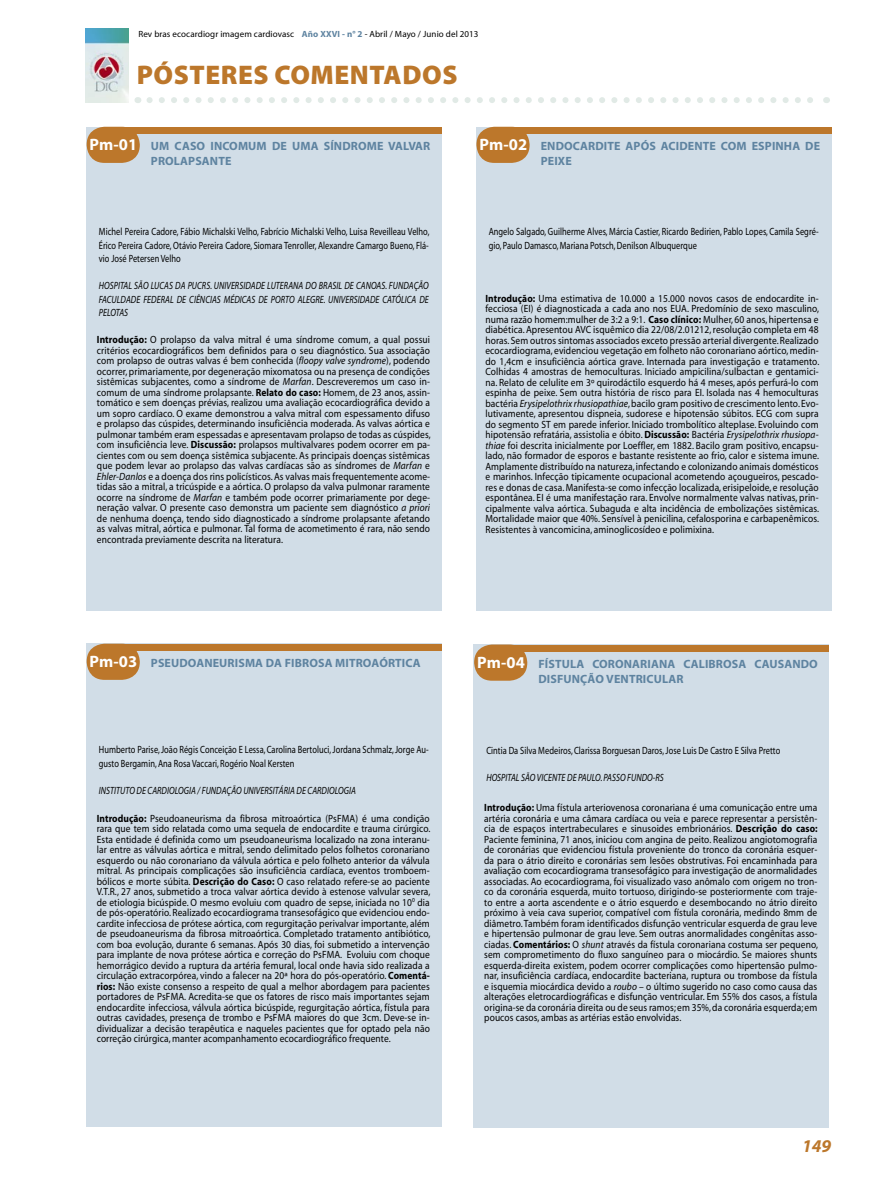
<style>
.page{position:relative;width:893px;height:1191px;background:#fff}
.page>*{position:absolute;margin:0;border:0;box-sizing:border-box;transform-origin:0 0}
.t1{font:900 27px "Myriad Pro";letter-spacing:.02em;color:#bc772b}
.t2{font:italic 700 18px "Myriad";color:#bc772b}
.t3{font:700 16.5px "Myriad";letter-spacing:.005em;color:#fff}
.t4{font:700 12px/15px "Myriad";letter-spacing:.01em;color:#5e83a0}
.t5{font:10.5px/10.5px "Myriad";letter-spacing:.005em;color:#000;text-align:justify;scale:.9 1}
.t6{font:10.5px/13.5px "Myriad";letter-spacing:.005em;color:#000;scale:.8 1}
.t7{font:italic 10.5px/13.5px "Myriad";letter-spacing:.005em;color:#000;text-align:justify;scale:.8 1}
.t8{font:9px "Myriad";letter-spacing:.01em;color:#000}
.s1{font-weight:700;color:#5e83a0}
.s2{font-weight:700}
.s3{font-style:italic}
</style>
<div class="page">
<img style="left:85px;top:28px;width:43px;height:75px">
<svg style="left:150px;top:97px;width:663px;height:6px"></svg>
<div style="left:86px;top:127px;width:356px;height:483px;background:#d1dde7"></div>
<div style="left:102px;top:127px;width:340px;height:7px;background:#bc772b"></div>
<svg style="left:87px;top:127px;width:53px;height:36px"></svg>
<div style="left:476px;top:127px;width:355px;height:483px;background:#d1dde7"></div>
<div style="left:492px;top:127px;width:339px;height:7px;background:#bc772b"></div>
<svg style="left:476px;top:127px;width:54px;height:36px"></svg>
<div style="left:86px;top:643px;width:356px;height:484px;background:#d1dde7"></div>
<div style="left:102px;top:643px;width:340px;height:7px;background:#bc772b"></div>
<svg style="left:87px;top:643px;width:53px;height:37px"></svg>
<div style="left:474px;top:644px;width:355px;height:484px;background:#d1dde7"></div>
<div style="left:490px;top:644px;width:339px;height:7px;background:#bc772b"></div>
<svg style="left:474px;top:644px;width:53px;height:36px"></svg>
<p class="t8" style="left:138px;top:29px;width:157px">Rev bras ecocardiogr imagem cardiovasc</p>
<p class="t8" style="left:302px;top:29px;width:178px"><span class="s1">Año XXVI - n° 2</span> - Abril / Mayo / Junio del 2013</p>
<p class="t1" style="left:137px;top:57px;width:322px">PÓSTERES COMENTADOS</p>
<p class="t3" style="left:90px;top:136px;width:49px">Pm-01</p>
<p class="t4" style="left:151px;top:139px;width:281px">UM CASO INCOMUM DE UMA SÍNDROME VALVAR<br>PROLAPSANTE</p>
<p class="t3" style="left:479px;top:136px;width:49px">Pm-02</p>
<p class="t4" style="left:541px;top:139px;width:281px">ENDOCARDITE APÓS ACIDENTE COM ESPINHA DE<br>PEIXE</p>
<p class="t6" style="left:99px;top:226px;width:415px;text-align:justify">Michel Pereira Cadore, Fábio Michalski Velho, Fabrício Michalski Velho, Luisa Reveilleau Velho, Érico Pereira Cadore, Otávio Pereira Cadore, Siomara Tenroller, Alexandre Camargo Bueno, Flá&shy;vio José Petersen Velho</p>
<p class="t7" style="left:99px;top:280px;width:414px">HOSPITAL SÃO LUCAS DA PUCRS. UNIVERSIDADE LUTERANA DO BRASIL DE CANOAS. FUNDAÇÃO FACULDADE FEDERAL DE CIÊNCIAS MÉDICAS DE PORTO ALEGRE. UNIVERSIDADE CATÓLICA DE PELOTAS</p>
<p class="t5" style="left:97px;top:335px;width:372px"><span class="s2">Introdução:</span> O prolapso da valva mitral é uma síndrome comum, a qual possui critérios ecocardiográficos bem definidos para o seu diagnóstico. Sua associação com prolapso de outras valvas é bem conhecida (<span class="s3">floopy valve syndrome</span>), podendo ocorrer, primariamente, por degeneração mixomatosa ou na presença de condições sistêmicas subjacentes, como a síndrome de <span class="s3">Marfan</span>. Descreveremos um caso in&shy;comum de uma síndrome prolapsante. <span class="s2">Relato do caso:</span> Homem, de 23 anos, assin&shy;tomático e sem doenças prévias, realizou uma avaliação ecocardiográfica devido a um sopro cardíaco. O exame demonstrou a valva mitral com espessamento difuso e prolapso das cúspides, determinando insuficiência moderada. As valvas aórtica e pulmonar também eram espessadas e apresentavam prolapso de todas as cúspides, com insuficiência leve. <span class="s2">Discussão:</span> prolapsos multivalvares podem ocorrer em pa&shy;cientes com ou sem doença sistêmica subjacente. As principais doenças sistêmicas que podem levar ao prolapso das valvas cardíacas são as síndromes de <span class="s3">Marfan</span> e <span class="s3">Ehler-Danlos</span> e a doença dos rins policísticos. As valvas mais frequentemente acome&shy;tidas são a mitral, a tricúspide e a aórtica. O prolapso da valva pulmonar raramente ocorre na síndrome de <span class="s3">Marfan</span> e também pode ocorrer primariamente por dege&shy;neração valvar. O presente caso demonstra um paciente sem diagnóstico <span class="s3">a priori </span>de nenhuma doença, tendo sido diagnosticado a síndrome prolapsante afetando as valvas mitral, aórtica e pulmonar. Tal forma de acometimento é rara, não sendo encontrada previamente descrita na literatura.</p>
<p class="t6" style="left:489px;top:226px;width:414px">Angelo Salgado, Guilherme Alves, Márcia Castier, Ricardo Bedirien, Pablo Lopes, Camila Segré&shy;gio, Paulo Damasco, Mariana Potsch, Denilson Albuquerque</p>
<p class="t5" style="left:485px;top:293px;width:372px"><span class="s2">Introdução:</span> Uma estimativa de 10.000 a 15.000 novos casos de endocardite in&shy;fecciosa (EI) é diagnosticada a cada ano nos EUA. Predomínio de sexo masculino, numa razão homem:mulher de 3:2 a 9:1. <span class="s2">Caso clínico:</span> Mulher, 60 anos, hipertensa e diabética. Apresentou AVC isquêmico dia 22/08/2.01212, resolução completa em 48 horas. Sem outros sintomas associados exceto pressão arterial divergente. Realizado ecocardiograma, evidenciou vegetação em folheto não coronariano aórtico, medin&shy;do 1,4cm e insuficiência aórtica grave. Internada para investigação e tratamento.<br>Colhidas 4 amostras de hemoculturas. Iniciado ampicilina/sulbactan e gentamici&shy;na. Relato de celulite em 3º quirodáctilo esquerdo há 4 meses, após perfurá-lo com espinha de peixe. Sem outra história de risco para EI. Isolada nas 4 hemoculturas bactéria <span class="s3">Erysipelothrix rhusiopathiae</span>, bacilo gram positivo de crescimento lento. Evo&shy;lutivamente, apresentou dispneia, sudorese e hipotensão súbitos. ECG com supra do segmento ST em parede inferior. Iniciado trombolítico alteplase. Evoluindo com hipotensão refratária, assistolia e óbito. <span class="s2">Discussão:</span> Bactéria <span class="s3">Erysipelothrix rhusiopa&shy;thiae</span> foi descrita inicialmente por Loeffler, em 1882. Bacilo gram positivo, encapsu&shy;lado, não formador de esporos e bastante resistente ao frio, calor e sistema imune.<br>Amplamente distribuído na natureza, infectando e colonizando animais domésticos e marinhos. Infecção tipicamente ocupacional acometendo açougueiros, pescado&shy;res e donas de casa. Manifesta-se como infecção localizada, erisipeloide, e resolução espontânea. EI é uma manifestação rara. Envolve normalmente valvas nativas, prin&shy;cipalmente valva aórtica. Subaguda e alta incidência de embolizações sistêmicas.<br>Mortalidade maior que 40%. Sensível à penicilina, cefalosporina e carbapenêmicos.<br>Resistentes à vancomicina, aminoglicosídeo e polimixina.</p>
<p class="t3" style="left:90px;top:653px;width:49px">Pm-03</p>
<p class="t4" style="left:151px;top:656px;width:271px">PSEUDOANEURISMA DA FIBROSA MITROAÓRTICA</p>
<p class="t6" style="left:99px;top:743px;width:414px">Humberto Parise, João Régis Conceição E Lessa, Carolina Bertoluci, Jordana Schmalz, Jorge Au&shy;gusto Bergamin, Ana Rosa Vaccari, Rogério Noal Kersten</p>
<p class="t7" style="left:99px;top:784px;width:323px">INSTITUTO DE CARDIOLOGIA / FUNDAÇÃO UNIVERSITÁRIA DE CARDIOLOGIA</p>
<p class="t5" style="left:97px;top:813px;width:372px"><span class="s2">Introdução:</span> Pseudoaneurisma da fibrosa mitroaórtica (PsFMA) é uma condição rara que tem sido relatada como uma sequela de endocardite e trauma cirúrgico.<br>Esta entidade é definida como um pseudoaneurisma localizado na zona interanu&shy;lar entre as válvulas aórtica e mitral, sendo delimitado pelos folhetos coronariano esquerdo ou não coronariano da válvula aórtica e pelo folheto anterior da válvula mitral. As principais complicações são insuficiência cardíaca, eventos tromboem&shy;bólicos e morte súbita. <span class="s2">Descrição do Caso:</span> O caso relatado refere-se ao paciente V.T.R., 27 anos, submetido a troca valvar aórtica devido à estenose valvular severa, de etiologia bicúspide. O mesmo evoluiu com quadro de sepse, iniciada no 10<sup>0</sup> dia de pós-operatório. Realizado ecocardiograma transesofágico que evidenciou endo&shy;cardite infecciosa de prótese aórtica, com regurgitação perivalvar importante, além de pseudoaneurisma da fibrosa mitroaórtica. Completado tratamento antibiótico, com boa evolução, durante 6 semanas. Após 30 dias, foi submetido a intervenção para implante de nova prótese aórtica e correção do PsFMA. Evoluiu com choque hemorrágico devido a ruptura da artéria femural, local onde havia sido realizada a circulação extracorpórea, vindo a falecer na 20ª hora do pós-operatório. <span class="s2">Comentá&shy;rios:</span> Não existe consenso a respeito de qual a melhor abordagem para pacientes portadores de PsFMA. Acredita-se que os fatores de risco mais importantes sejam endocardite infecciosa, válvula aórtica bicúspide, regurgitação aórtica, fístula para outras cavidades, presença de trombo e PsFMA maiores do que 3cm. Deve-se in&shy;dividualizar a decisão terapêutica e naqueles pacientes que for optado pela não correção cirúrgica, manter acompanhamento ecocardiográfico frequente.</p>
<p class="t3" style="left:477px;top:654px;width:49px">Pm-04</p>
<p class="t4" style="left:538px;top:656px;width:281px">FÍSTULA CORONARIANA CALIBROSA CAUSANDO<br>DISFUNÇÃO VENTRICULAR</p>
<p class="t6" style="left:486px;top:744px;width:369px">Cintia Da Silva Medeiros, Clarissa Borguesan Daros, Jose Luis De Castro E Silva Pretto</p>
<p class="t7" style="left:486px;top:771px;width:223px">HOSPITAL SÃO VICENTE DE PAULO. PASSO FUNDO-RS</p>
<p class="t5" style="left:484px;top:802px;width:372px"><span class="s2">Introdução:</span> Uma fístula arteriovenosa coronariana é uma comunicação entre uma artéria coronária e uma câmara cardíaca ou veia e parece representar a persistên&shy;cia de espaços intertrabeculares e sinusoides embrionários. <span class="s2">Descrição do caso:<br></span>Paciente feminina, 71 anos, iniciou com angina de peito. Realizou angiotomografia de coronárias que evidenciou fístula proveniente do tronco da coronária esquer&shy;da para o átrio direito e coronárias sem lesões obstrutivas. Foi encaminhada para avaliação com ecocardiograma transesofágico para investigação de anormalidades associadas. Ao ecocardiograma, foi visualizado vaso anômalo com origem no tron&shy;co da coronária esquerda, muito tortuoso, dirigindo-se posteriormente com traje&shy;to entre a aorta ascendente e o átrio esquerdo e desembocando no átrio direito próximo à veia cava superior, compatível com fístula coronária, medindo 8mm de diâmetro. Também foram identificados disfunção ventricular esquerda de grau leve e hipertensão pulmonar de grau leve. Sem outras anormalidades congênitas asso&shy;ciadas. <span class="s2">Comentários:</span> O <span class="s3">shunt</span> através da fístula coronariana costuma ser pequeno, sem comprometimento do fluxo sanguíneo para o miocárdio. Se maiores shunts esquerda-direita existem, podem ocorrer complicações como hipertensão pulmo&shy;nar, insuficiência cardíaca, endocardite bacteriana, ruptura ou trombose da fístula e isquemia miocárdica devido a <span class="s3">roubo</span> – o último sugerido no caso como causa das alterações eletrocardiográficas e disfunção ventricular. Em 55% dos casos, a fístula origina-se da coronária direita ou de seus ramos; em 35%, da coronária esquerda; em poucos casos, ambas as artérias estão envolvidas.</p>
<h2 class="t2" style="left:802px;top:1137px;width:31px">149</h2>
</div>
